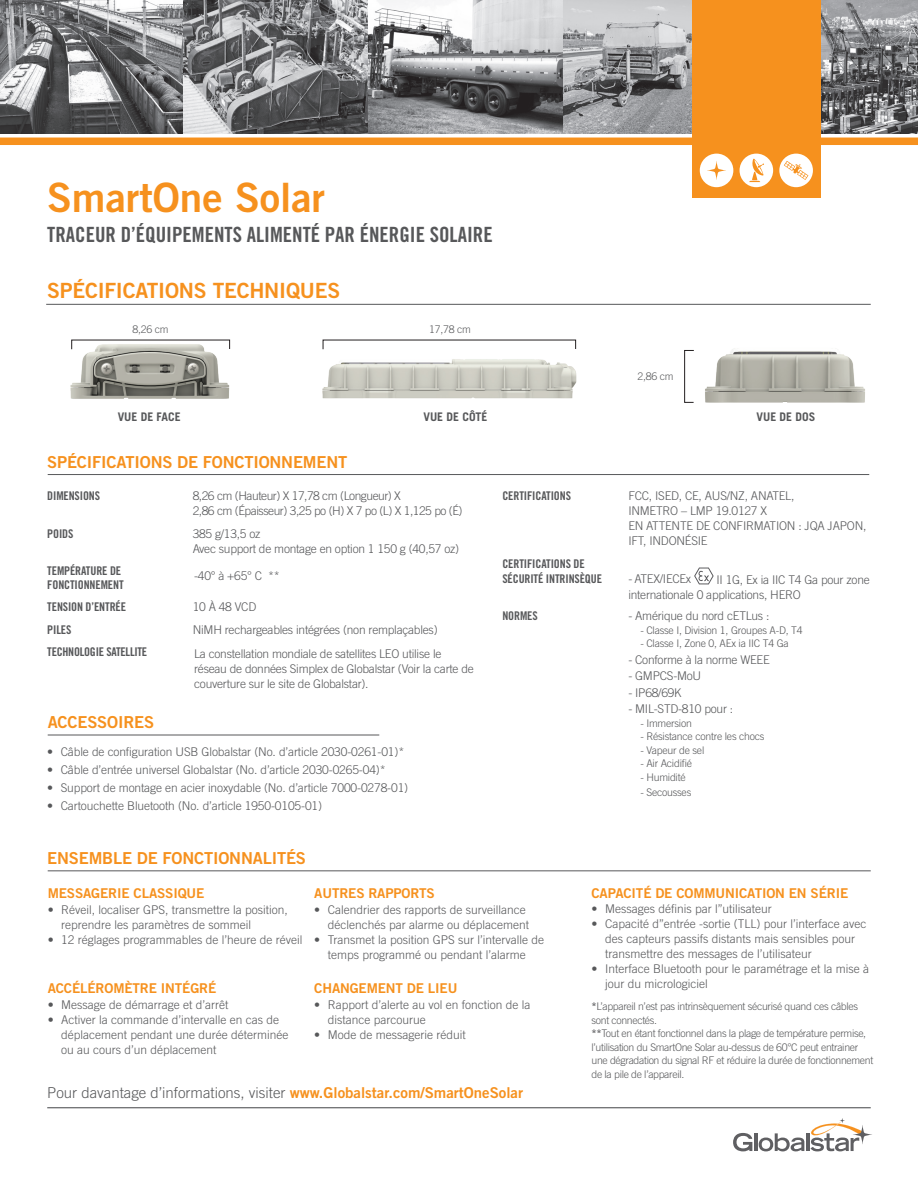
<style>
.page{position:relative;width:918px;height:1188px;background:#fff}
.page>*{position:absolute;margin:0;border:0;box-sizing:border-box;transform-origin:0 0}
.t1{font:40.5px "Trade Gothic Bold Two";color:#f6911e}
.t2{font:21px "Trade Gothic Bold Cond Twenty";color:#57585a}
.t3{font:21px "Trade Gothic Bold Two";letter-spacing:-.01em;color:#f6911e}
.t4{font:16.5px "Trade Gothic Bold Two";letter-spacing:-.01em;color:#f6911e}
.t5{font:300 15px "Trade Gothic";color:#57585a}
.t6{font:13.5px "Trade Gothic Bold Two";letter-spacing:-.01em;color:#f6911e}
.t7{font:300 12px/15px "Trade Gothic";color:#57585a}
.t8{font:300 12px/15px "Trade Gothic";letter-spacing:-.02em;color:#57585a}
.t9{font:12px "Trade Gothic Bold Cond Twenty";letter-spacing:-.01em;color:#57585a}
.t10{font:300 12px/15px "Trade Gothic";letter-spacing:-.04em;color:#57585a}
.t11{font:700 11.85px "Trade Gothic";color:#57585a}
.t12{font:300 10.5px/13.5px "Trade Gothic";letter-spacing:-.03em;color:#57585a}
.s1{font-family:"Trade Gothic Bold Two";font-weight:400;color:#f6911e}
.s2{font-family:"Trade Gothic Bold Two";font-weight:400}
</style>
<div class="page">
<hr style="left:47px;top:1107px;width:824px;height:1px;background:#57585a">
<hr style="left:46px;top:304px;width:825px;height:1px;background:#57585a">
<hr style="left:48px;top:474px;width:821px;height:1px;background:#57585a">
<svg style="left:694px;top:568px;width:20px;height:16px"></svg>
<hr style="left:48px;top:871px;width:823px;height:1px;background:#57585a">
<hr style="left:48px;top:735px;width:331px;height:1px;background:#57585a">
<hr style="left:754px;top:1133px;width:3px;height:18px;background:#5f5f62">
<svg style="left:733px;top:1133px;width:19px;height:18px"></svg>
<svg style="left:759px;top:1118px;width:113px;height:33px"></svg>
<img style="left:70px;top:339px;width:161px;height:60px">
<img style="left:322px;top:339px;width:255px;height:60px">
<img style="left:705px;top:348px;width:160px;height:55px">
<div style="left:684px;top:350px;width:10px;height:53px;border:1px solid #231f20"></div>
<img style="left:0;top:0;width:365px;height:133px">
<div style="left:0;top:138px;width:918px;height:7px;background:#f6911e"></div>
<img style="left:562px;top:0;width:130px;height:133px">
<img style="left:365px;top:0;width:197px;height:133px">
<img style="left:821px;top:0;width:97px;height:133px">
<div style="left:692px;top:0;width:129px;height:197px;background:#f6911e"></div>
<svg style="left:700px;top:154px;width:113px;height:33px"></svg>
<p class="t1" style="left:47px;top:173px;width:279px">SmartOne Solar</p>
<p class="t2" style="left:47px;top:222px;width:447px">TRACEUR D’ÉQUIPEMENTS ALIMENTÉ PAR ÉNERGIE SOLAIRE</p>
<p class="t3" style="left:47px;top:277px;width:295px">SPÉCIFICATIONS TECHNIQUES</p>
<p class="t12" style="left:132px;top:322px;width:38px">8,26 cm</p>
<p class="t11" style="left:118px;top:409px;width:64px">VUE DE FACE</p>
<p class="t4" style="left:47px;top:452px;width:302px">SPÉCIFICATIONS DE FONCTIONNEMENT</p>
<p class="t12" style="left:429px;top:322px;width:43px">17,78 cm</p>
<p class="t11" style="left:423px;top:409px;width:66px">VUE DE CÔTÉ</p>
<p class="t9" style="left:47px;top:489px;width:54px">DIMENSIONS</p>
<p class="t10" style="left:193px;top:489px;width:271px">8,26 cm (Hauteur) X 17,78 cm (Longueur) X<br>2,86 cm (Épaisseur) 3,25 po (H) X 7 po (L) X 1,125 po (É)</p>
<p class="t9" style="left:47px;top:526px;width:28px">POIDS</p>
<p class="t8" style="left:193px;top:526px;width:268px">385 g/13,5 oz<br>Avec support de montage en option 1 150 g (40,57 oz)</p>
<p class="t9" style="left:47px;top:564px;width:75px">TEMPÉRATURE DE</p>
<p class="t9" style="left:47px;top:577px;width:78px">FONCTIONNEMENT</p>
<p class="t9" style="left:47px;top:600px;width:80px">TENSION D’ENTRÉE</p>
<p class="t7" style="left:193px;top:600px;width:65px">10 À 48 VCD</p>
<p class="t9" style="left:47px;top:622px;width:26px">PILES</p>
<p class="t8" style="left:193px;top:622px;width:246px">NiMH rechargeables intégrées (non remplaçables)</p>
<p class="t9" style="left:47px;top:645px;width:102px">TECHNOLOGIE SATELLITE</p>
<p class="t7" style="left:194px;top:569px;width:87px">-40° à +65° C **</p>
<p class="t8" style="left:194px;top:646px;width:281px">La constellation mondiale de satellites LEO utilise le réseau de données Simplex de Globalstar (Voir la carte de couverture sur le site de Globalstar).</p>
<p class="t4" style="left:48px;top:712px;width:108px">ACCESSOIRES</p>
<p class="t7" style="left:47px;top:744px;width:359px">• Câble de configuration USB Globalstar (No. d’article 2030-0261-01)*</p>
<p class="t7" style="left:47px;top:762px;width:340px">• Câble d’entrée universel Globalstar (No. d’article 2030-0265-04)*</p>
<p class="t7" style="left:47px;top:780px;width:362px">• Support de montage en acier inoxydable (No. d’article 7000-0278-01)</p>
<p class="t7" style="left:47px;top:798px;width:276px">• Cartouchette Bluetooth (No. d’article 1950-0105-01)</p>
<p class="t4" style="left:47px;top:848px;width:260px">ENSEMBLE DE FONCTIONNALITÉS</p>
<p class="t12" style="left:638px;top:369px;width:38px">2,86 cm</p>
<p class="t11" style="left:757px;top:409px;width:60px">VUE DE DOS</p>
<p class="t9" style="left:502px;top:489px;width:70px">CERTIFICATIONS</p>
<p class="t8" style="left:628px;top:489px;width:167px">FCC, ISED, CE, AUS/NZ, ANATEL,</p>
<p class="t8" style="left:628px;top:504px;width:140px">INMETRO – LMP 19.0127 X</p>
<p class="t8" style="left:628px;top:519px;width:240px">EN ATTENTE DE CONFIRMATION : JQA JAPON,</p>
<p class="t8" style="left:628px;top:534px;width:81px">IFT, INDONÉSIE</p>
<p class="t9" style="left:502px;top:556px;width:84px">CERTIFICATIONS DE</p>
<p class="t9" style="left:502px;top:571px;width:101px">SÉCURITÉ INTRINSÈQUE</p>
<p class="t8" style="left:628px;top:571px;width:64px">- ATEX/IECEx</p>
<p class="t8" style="left:628px;top:573px;width:243px;text-indent:88px">II 1G, Ex ia IIC T4 Ga pour zone internationale 0 applications, HERO</p>
<p class="t9" style="left:502px;top:609px;width:37px">NORMES</p>
<p class="t8" style="left:628px;top:609px;width:143px">- Amérique du nord cETLus :</p>
<p class="t12" style="left:640px;top:623px;width:164px">- Classe I, Division 1, Groupes A-D, T4</p>
<p class="t12" style="left:640px;top:637px;width:150px">- Classe I, Zone 0, AEx ia IIC T4 Ga</p>
<p class="t8" style="left:628px;top:652px;width:143px">- Conforme à la norme WEEE</p>
<p class="t8" style="left:628px;top:669px;width:74px">- GMPCS-MoU</p>
<p class="t7" style="left:628px;top:685px;width:55px">- IP68/69K</p>
<p class="t8" style="left:628px;top:702px;width:106px">- MIL-STD-810 pour :</p>
<p class="t12" style="left:640px;top:716px;width:53px">- Immersion</p>
<p class="t12" style="left:640px;top:730px;width:126px">- Résistance contre les chocs</p>
<p class="t12" style="left:640px;top:743px;width:65px">- Vapeur de sel</p>
<p class="t12" style="left:640px;top:757px;width:53px">- Air Acidifié</p>
<p class="t12" style="left:640px;top:770px;width:47px">- Humidité</p>
<p class="t12" style="left:640px;top:785px;width:52px">- Secousses</p>
<p class="t6" style="left:48px;top:884px;width:158px">MESSAGERIE CLASSIQUE</p>
<p class="t7" style="left:61px;top:902px;width:228px;text-indent:-14px">• Réveil, localiser GPS, transmettre la position, reprendre les paramètres de sommeil</p>
<p class="t7" style="left:48px;top:932px;width:256px">• 12 réglages programmables de l’heure de réveil</p>
<p class="t6" style="left:48px;top:980px;width:170px">ACCÉLÉROMÈTRE INTÉGRÉ</p>
<p class="t7" style="left:48px;top:997px;width:182px">• Message de démarrage et d’arrêt</p>
<p class="t7" style="left:61px;top:1012px;width:229px;text-indent:-14px">• Activer la commande d’intervalle en cas de déplacement pendant une durée déterminée ou au cours d’un déplacement</p>
<p class="t6" style="left:314px;top:884px;width:122px">AUTRES RAPPORTS</p>
<p class="t7" style="left:314px;top:902px;width:216px;text-align:right">• Calendrier des rapports de surveillance déclenchés par alarme ou déplacement</p>
<p class="t7" style="left:314px;top:932px;width:231px;text-align:center">• Transmet la position GPS sur l’intervalle de temps programmé ou pendant l’alarme</p>
<p class="t6" style="left:314px;top:980px;width:145px">CHANGEMENT DE LIEU</p>
<p class="t7" style="left:328px;top:997px;width:204px;text-indent:-14px">• Rapport d’alerte au vol en fonction de la distance parcourue</p>
<p class="t7" style="left:314px;top:1027px;width:153px">• Mode de messagerie réduit</p>
<p class="t5" style="left:47px;top:1084px;width:477px">Pour davantage d’informations, visiter <span class="s1">www.Globalstar.com/SmartOneSolar</span></p>
<p class="t6" style="left:592px;top:884px;width:258px">CAPACITÉ DE COMMUNICATION EN SÉRIE</p>
<p class="t7" style="left:592px;top:901px;width:182px">• Messages définis par l’’utilisateur</p>
<p class="t7" style="left:605px;top:916px;width:263px;text-indent:-14px">• Capacité d’’entrée -sortie (TLL) pour l’interface avec des capteurs passifs distants mais sensibles pour transmettre des messages de l’utilisateur</p>
<p class="t7" style="left:605px;top:961px;width:266px;text-indent:-14px">• Interface Bluetooth pour le paramétrage et la mise à jour du micrologiciel</p>
<p class="t12" style="left:592px;top:1000px;width:268px"><span class="s2">*</span>L’appareil n’est pas intrinsèquement sécurisé quand ces câbles</p>
<p class="t12" style="left:592px;top:1013px;width:67px">sont connectés.</p>
<p class="t12" style="left:592px;top:1027px;width:283px"><span class="s2">**</span>Tout en étant fonctionnel dans la plage de température permise, l’utilisation du SmartOne Solar au-dessus de 60°C peut entrainer une dégradation du signal RF et réduire la durée de fonctionnement de la pile de l’appareil.</p>
</div>
